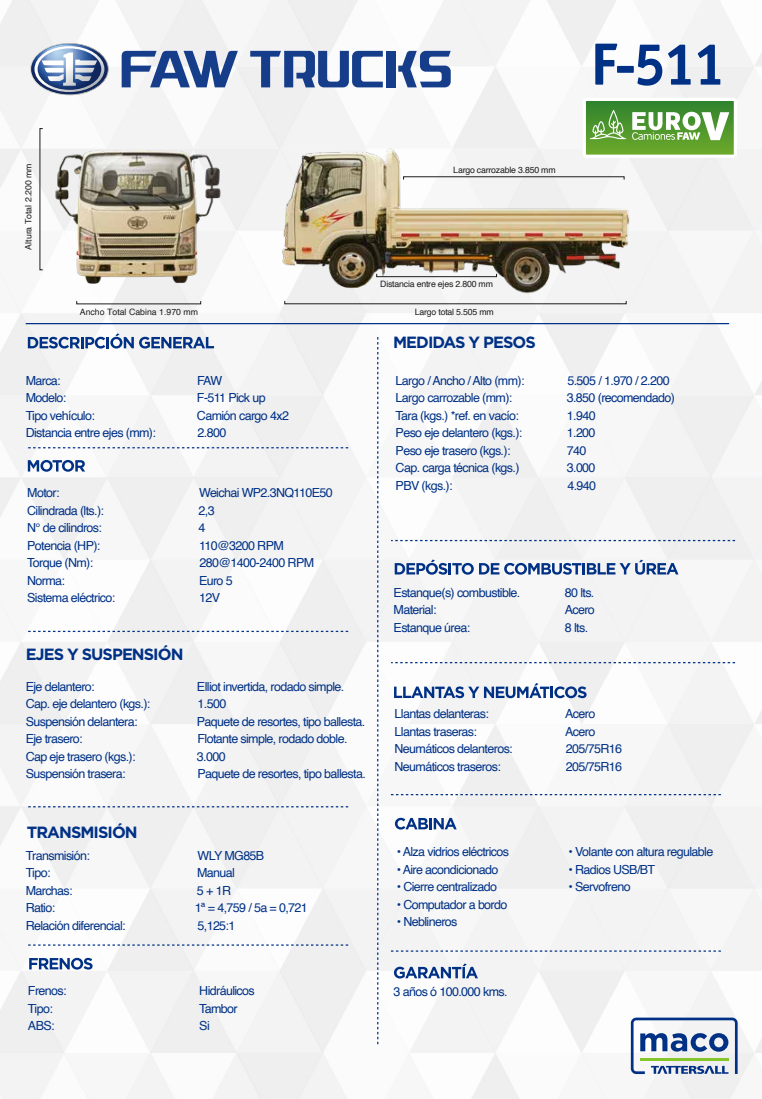
<style>
.page{position:relative;width:762px;height:1099px;background:#fff}
.page>*{position:absolute;margin:0;border:0;box-sizing:border-box;transform-origin:0 0}
.t1{font:700 59.88px "Officina Sans";color:#003185}
.t2{font:700 16.25px "Gotham";letter-spacing:-.06em;color:#003185}
.t3{font:12.5px "Helvetica";letter-spacing:-.05em;color:#003185}
.t4{font:8.75px "Helvetica";letter-spacing:-.02em;color:#1d1d1b}
.t5{font:8.75px "Helvetica";color:#1d1d1b}
</style>
<div class="page">
<img style="left:0;top:0;width:762px;height:1098px">
<svg style="left:631px;top:1017px;width:106px;height:56px"></svg>
<svg style="left:583px;top:98px;width:154px;height:60px"></svg>
<hr style="left:26px;top:323px;width:703px;height:1px;background:#003185">
<svg style="left:377px;top:337px;width:1px;height:707px"></svg>
<svg style="left:26px;top:630px;width:322px;height:2px"></svg>
<svg style="left:26px;top:447px;width:322px;height:1px"></svg>
<svg style="left:391px;top:662px;width:344px;height:1px"></svg>
<svg style="left:391px;top:540px;width:344px;height:1px"></svg>
<svg style="left:28px;top:333px;width:186px;height:15px"></svg>
<svg style="left:395px;top:559px;width:283px;height:15px"></svg>
<svg style="left:28px;top:460px;width:57px;height:11px"></svg>
<svg style="left:394px;top:683px;width:192px;height:15px"></svg>
<svg style="left:391px;top:794px;width:330px;height:1px"></svg>
<svg style="left:391px;top:950px;width:330px;height:1px"></svg>
<svg style="left:394px;top:963px;width:84px;height:15px"></svg>
<svg style="left:395px;top:817px;width:62px;height:12px"></svg>
<svg style="left:27px;top:806px;width:321px;height:1px"></svg>
<svg style="left:26px;top:944px;width:322px;height:1px"></svg>
<svg style="left:29px;top:957px;width:64px;height:12px"></svg>
<img style="left:268px;top:139px;width:371px;height:156px">
<div style="left:376px;top:274px;width:121px;height:3px;border:1px solid #1d1d1b"></div>
<div style="left:403px;top:176px;width:221px;height:4px;border:1px solid #1d1d1b"></div>
<img style="left:50px;top:142px;width:176px;height:150px">
<svg style="left:122px;top:51px;width:116px;height:36px"></svg>
<svg style="left:30px;top:43px;width:79px;height:52px"></svg>
<svg style="left:250px;top:51px;width:133px;height:36px"></svg>
<div style="left:386px;top:51px;width:9px;height:36px;background:#153d8a"></div>
<svg style="left:398px;top:51px;width:53px;height:36px"></svg>
<p class="t5" style="left:22px;top:249px;width:88px;rotate:-90deg">Altura Total 2.200 mm</p>
<p class="t4" style="left:453px;top:163px;width:104px">Largo carrozable 3.850 mm</p>
<h1 class="t1" style="left:590px;top:27px;width:137px">F-511</h1>
<p class="t4" style="left:380px;top:277px;width:114px">Distancia entre ejes 2.800 mm</p>
<p class="t5" style="left:80px;top:305px;width:120px">Ancho Total Cabina 1.970 mm</p>
<p class="t4" style="left:415px;top:305px;width:81px">Largo total 5.505 mm</p>
<h2 class="t2" style="left:393px;top:332px;width:144px">MEDIDAS Y PESOS</h2>
<p class="t3" style="left:26px;top:370px;width:37px">Marca:</p>
<p class="t3" style="left:197px;top:370px;width:27px">FAW</p>
<p class="t3" style="left:26px;top:388px;width:42px">Modelo:</p>
<p class="t3" style="left:197px;top:388px;width:70px">F-511 Pick up</p>
<p class="t3" style="left:26px;top:405px;width:71px">Tipo vehículo:</p>
<p class="t3" style="left:197px;top:405px;width:94px">Camión cargo 4x2</p>
<p class="t3" style="left:26px;top:423px;width:132px">Distancia entre ejes (mm):</p>
<p class="t3" style="left:197px;top:423px;width:30px">2.800</p>
<p class="t3" style="left:27px;top:483px;width:34px">Motor:</p>
<p class="t3" style="left:199px;top:483px;width:135px">Weichai WP2.3NQ110E50</p>
<p class="t3" style="left:27px;top:500px;width:78px">Cilindrada (lts.):</p>
<p class="t3" style="left:198px;top:500px;width:18px">2,3</p>
<p class="t3" style="left:27px;top:518px;width:76px">N° de cilindros:</p>
<p class="t3" style="left:198px;top:518px;width:8px">4</p>
<p class="t3" style="left:27px;top:535px;width:75px">Potencia (HP):</p>
<p class="t3" style="left:199px;top:535px;width:86px">110@3200 RPM</p>
<p class="t3" style="left:27px;top:553px;width:68px">Torque (Nm):</p>
<p class="t3" style="left:200px;top:553px;width:116px">280@1400-2400 RPM</p>
<p class="t3" style="left:27px;top:570px;width:39px">Norma:</p>
<p class="t3" style="left:199px;top:570px;width:35px">Euro 5</p>
<p class="t3" style="left:27px;top:588px;width:90px">Sistema eléctrico:</p>
<p class="t3" style="left:199px;top:588px;width:22px">12V</p>
<h2 class="t2" style="left:26px;top:643px;width:159px">EJES Y SUSPENSIÓN</h2>
<p class="t3" style="left:26px;top:676px;width:70px">Eje delantero:</p>
<p class="t3" style="left:197px;top:676px;width:149px">Elliot invertida, rodado simple.</p>
<p class="t3" style="left:26px;top:694px;width:126px">Cap. eje delantero (kgs.):</p>
<p class="t3" style="left:197px;top:694px;width:30px">1.500</p>
<p class="t3" style="left:26px;top:711px;width:113px">Suspensión delantera:</p>
<p class="t3" style="left:197px;top:711px;width:170px">Paquete de resortes, tipo ballesta.</p>
<p class="t3" style="left:26px;top:729px;width:59px">Eje trasero:</p>
<p class="t3" style="left:197px;top:729px;width:152px">Flotante simple, rodado doble.</p>
<p class="t3" style="left:26px;top:746px;width:111px">Cap eje trasero (kgs.):</p>
<p class="t3" style="left:197px;top:746px;width:30px">3.000</p>
<p class="t3" style="left:26px;top:764px;width:101px">Suspensión trasera:</p>
<p class="t3" style="left:197px;top:764px;width:170px">Paquete de resortes, tipo ballesta.</p>
<h2 class="t2" style="left:27px;top:821px;width:113px">TRANSMISIÓN</h2>
<p class="t3" style="left:26px;top:845px;width:66px">Transmisión:</p>
<p class="t3" style="left:197px;top:845px;width:68px">WLY MG85B</p>
<p class="t3" style="left:26px;top:863px;width:26px">Tipo:</p>
<p class="t3" style="left:197px;top:863px;width:39px">Manual</p>
<p class="t3" style="left:26px;top:880px;width:49px">Marchas:</p>
<p class="t3" style="left:197px;top:880px;width:36px">5 + 1R</p>
<p class="t3" style="left:26px;top:898px;width:31px">Ratio:</p>
<p class="t3" style="left:195px;top:898px;width:115px">1ª = 4,759 / 5a = 0,721</p>
<p class="t3" style="left:26px;top:915px;width:102px">Relación diferencial:</p>
<p class="t3" style="left:197px;top:915px;width:39px">5,125:1</p>
<p class="t3" style="left:28px;top:981px;width:40px">Frenos:</p>
<p class="t3" style="left:199px;top:981px;width:57px">Hidráulicos</p>
<p class="t3" style="left:28px;top:998px;width:26px">Tipo:</p>
<p class="t3" style="left:199px;top:998px;width:40px">Tambor</p>
<p class="t3" style="left:28px;top:1016px;width:28px">ABS:</p>
<p class="t3" style="left:199px;top:1016px;width:12px">Si</p>
<p class="t3" style="left:396px;top:371px;width:130px">Largo / Ancho / Alto (mm):</p>
<p class="t3" style="left:567px;top:371px;width:104px">5.505 / 1.970 / 2.200</p>
<p class="t3" style="left:396px;top:388px;width:118px">Largo carrozable (mm):</p>
<p class="t3" style="left:567px;top:388px;width:110px">3.850 (recomendado)</p>
<p class="t3" style="left:396px;top:406px;width:125px">Tara (kgs.) *ref. en vacío:</p>
<p class="t3" style="left:567px;top:406px;width:30px">1.940</p>
<p class="t3" style="left:396px;top:423px;width:128px">Peso eje delantero (kgs.):</p>
<p class="t3" style="left:567px;top:423px;width:30px">1.200</p>
<p class="t3" style="left:396px;top:441px;width:116px">Peso eje trasero (kgs.):</p>
<p class="t3" style="left:567px;top:441px;width:21px">740</p>
<p class="t3" style="left:396px;top:458px;width:125px">Cap. carga técnica (kgs.)</p>
<p class="t3" style="left:567px;top:458px;width:30px">3.000</p>
<p class="t3" style="left:396px;top:476px;width:58px">PBV (kgs.):</p>
<p class="t3" style="left:567px;top:476px;width:30px">4.940</p>
<p class="t3" style="left:394px;top:582px;width:128px">Estanque(s) combustible.</p>
<p class="t3" style="left:565px;top:582px;width:31px">80 lts.</p>
<p class="t3" style="left:394px;top:600px;width:44px">Material:</p>
<p class="t3" style="left:565px;top:600px;width:32px">Acero</p>
<p class="t3" style="left:394px;top:617px;width:78px">Estanque úrea:</p>
<p class="t3" style="left:565px;top:617px;width:25px">8 lts.</p>
<p class="t3" style="left:394px;top:704px;width:96px">Llantas delanteras:</p>
<p class="t3" style="left:565px;top:704px;width:32px">Acero</p>
<p class="t3" style="left:394px;top:722px;width:84px">Llantas traseras:</p>
<p class="t3" style="left:565px;top:722px;width:32px">Acero</p>
<p class="t3" style="left:394px;top:739px;width:120px">Neumáticos delanteros:</p>
<p class="t3" style="left:566px;top:739px;width:58px">205/75R16</p>
<p class="t3" style="left:394px;top:757px;width:108px">Neumáticos traseros:</p>
<p class="t3" style="left:566px;top:757px;width:58px">205/75R16</p>
<p class="t3" style="left:397px;top:842px;width:114px">• Alza vidrios eléctricos</p>
<p class="t3" style="left:397px;top:859px;width:103px">• Aire acondicionado</p>
<p class="t3" style="left:397px;top:877px;width:102px">• Cierre centralizado</p>
<p class="t3" style="left:397px;top:894px;width:112px">• Computador a bordo</p>
<p class="t3" style="left:397px;top:912px;width:62px">• Neblineros</p>
<p class="t3" style="left:394px;top:982px;width:115px">3 años ó 100.000 kms.</p>
<p class="t3" style="left:568px;top:841px;width:146px">• Volante con altura regulable</p>
<p class="t3" style="left:568px;top:859px;width:88px">• Radios USB/BT</p>
<p class="t3" style="left:568px;top:877px;width:64px">• Servofreno</p>
</div>
